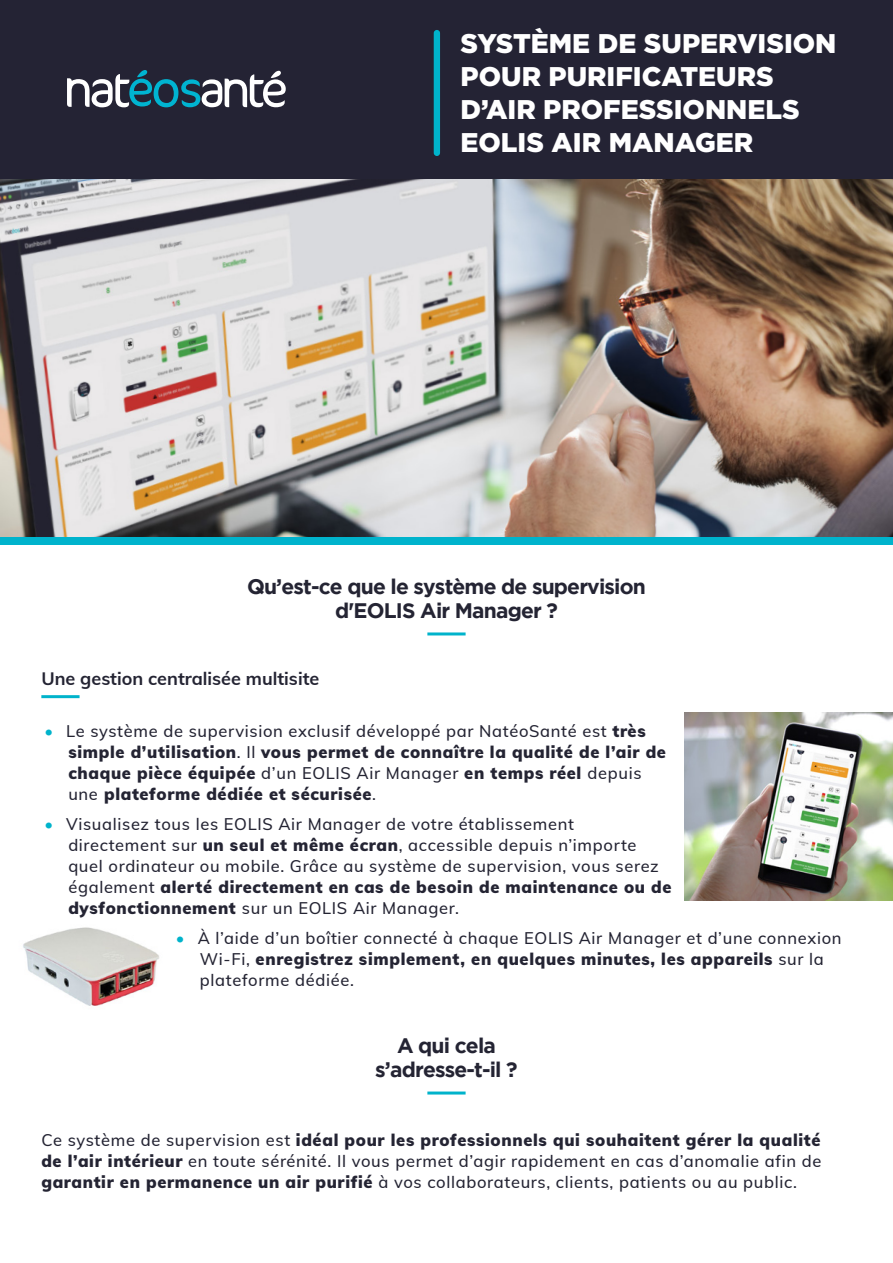
<style>
.page{position:relative;width:893px;height:1263px;background:#fff}
.page>*{position:absolute;margin:0;border:0;box-sizing:border-box;transform-origin:0 0}
.t1{font:900 27px/33px "Gotham";color:#fff}
.t2{font:700 21px/24px "Gotham";letter-spacing:-.04em;color:#242433;text-align:center}
.t3{font:700 18px "Muli";color:#242433}
.t4{font:500 16.5px/21px "Muli";letter-spacing:.04em;color:#242433}
.t5{font:900 16.5px/21px "Muli";letter-spacing:.04em;color:#242433}
.s1{font-weight:500;color:#00b3cb}
.s2{font-weight:500}
.s3{color:#00b3cb}
.s4{font-weight:900}
</style>
<div class="page">
<img style="left:0;top:179px;width:893px;height:358px">
<hr style="left:427px;top:632px;width:39px;height:3px;background:#00b3cb">
<hr style="left:41px;top:695px;width:39px;height:3px;background:#00b3cb">
<hr style="left:427px;top:1091px;width:39px;height:3px;background:#00b3cb">
<div style="left:0;top:537px;width:893px;height:8px;background:#00b3cc"></div>
<div style="left:0;top:0;width:893px;height:179px;background:#242334"></div>
<svg style="left:67px;top:70px;width:219px;height:37px"></svg>
<img style="left:685px;top:712px;width:208px;height:188px">
<img style="left:23px;top:927px;width:136px;height:79px">
<div style="left:434px;top:30px;width:6px;height:126px;background:#00b3cb;border-radius:3px"></div>
<h1 class="t1" style="left:461px;top:27px;width:377px">SYSTÈME DE SUPERVISION<br>POUR PURIFICATEURS<br>D’AIR PROFESSIONNELS<br>EOLIS AIR MANAGER</h1>
<p class="t2" style="left:247px;top:574px;width:400px">Qu’est-ce que le système de supervision d'EOLIS Air Manager ?</p>
<p class="t3" style="left:41px;top:665px;width:279px">Une gestion centralisée multisite</p>
<p class="t5" style="left:68px;top:719px;width:599px;text-indent:-24px"><span class="s1">•</span> <span class="s2">Le système de supervision exclusif développé par NatéoSanté est</span> très simple d’utilisation<span class="s2">. Il</span> vous permet de connaître la qualité de l’air de chaque pièce équipée <span class="s2">d’un EOLIS Air Manager</span> en temps réel <span class="s2">depuis une</span> plateforme dédiée et sécurisée<span class="s2">.</span></p>
<p class="t4" style="left:68px;top:812px;width:605px;text-indent:-24px"><span class="s3">•</span> Visualisez tous les EOLIS Air Manager de votre établissement directement sur <span class="s4">un seul et même écran</span>, accessible depuis n’importe quel ordinateur ou mobile. Grâce au système de supervision, vous serez également <span class="s4">alerté directement en cas de besoin de maintenance ou de dysfonctionnement</span> sur un EOLIS Air Manager.</p>
<p class="t4" style="left:200px;top:926px;width:643px;text-indent:-24px"><span class="s3">•</span> À l’aide d’un boîtier connecté à chaque EOLIS Air Manager et d’une connexion<br>Wi-Fi, <span class="s4">enregistrez simplement, en quelques minutes, les appareils</span> sur la plateforme dédiée.</p>
<p class="t2" style="left:375px;top:1033px;width:144px">A qui cela s’adresse-t-il ?</p>
<p class="t4" style="left:41px;top:1129px;width:782px;text-align:justify">Ce système de supervision est <span class="s4">idéal pour les professionnels qui souhaitent gérer la qualité de l’air intérieur</span> en toute sérénité. Il vous permet d’agir rapidement en cas d’anomalie afin de <span class="s4">garantir en permanence un air purifié</span> à vos collaborateurs, clients, patients ou au public.</p>
</div>
